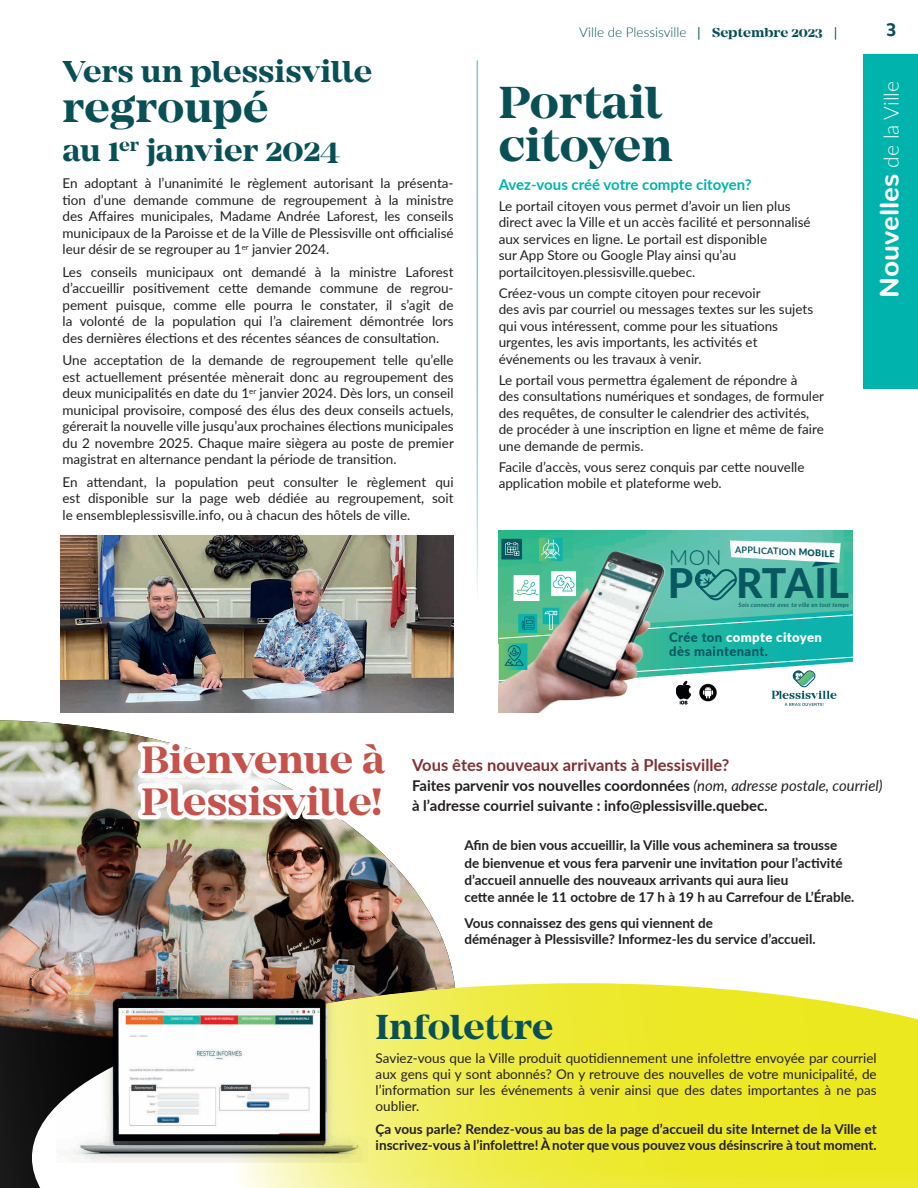
<style>
.page{position:relative;width:918px;height:1188px;background:#fff}
.page>*{position:absolute;margin:0;border:0;box-sizing:border-box;transform-origin:0 0}
.t1{font:700 46.5px/43.5px "Mirador";color:#095056}
.t2{font:700 42.9px "Mirador";letter-spacing:.01em;color:#095056}
.t3{font:800 40.65px "Lato";letter-spacing:.005em;color:#085861}
.t4{font:700 39.6px/41.2px "Mirador";color:#c5524b}
.t5{font:700 36px "Mirador";color:#095056}
.t6{font:700 31.35px "Mirador";color:#095056}
.t7{font:800 27px "Nunito";color:#fff}
.t8{font:300 21px "Lato";color:#085861}
.t9{font:800 18px "Nunito";color:#095056}
.t10{font:700 16.5px "Lato";color:#823035}
.t11{font:700 15px "Lato";letter-spacing:-.005em;color:#00b3ac}
.t12{font:700 14.85px/19.8px "Lato";color:#231f20}
.t13{font:13.5px/16.5px "Lato";color:#231f20;text-align:justify}
.t14{font:700 13.5px/17.2px "Lato";color:#231f20}
.t15{font:300 13.5px "Lato";color:#095056}
.t16{font:800 13.05px/14.1px "Lato";letter-spacing:.03em;color:#085861}
.t17{font:700 9.3px "Lato";color:#085861}
.t18{font:italic 500 6px "Lato";letter-spacing:.035em;color:#085861}
.s1{font-family:"Nunito";font-weight:400}
.s2{font-family:"Mirador";font-weight:700}
.s3{font-weight:900}
.s4{font-weight:900;color:#fff}
.s5{font-family:"Lato";font-weight:300;font-size:21px}
.s6{font-weight:400;font-style:italic}
</style>
<div class="page">
<svg style="left:0;top:1047px;width:46px;height:141px;background:#2d2d2e"></svg>
<img style="left:0;top:720px;width:455px;height:327px">
<svg style="left:133px;top:712px;width:265px;height:123px"></svg>
<img style="left:46px;top:983px;width:872px;height:205px">
<div style="left:863px;top:54px;width:55px;height:335px;background:#00b3ac"></div>
<img style="left:56px;top:992px;width:312px;height:171px">
<img style="left:61px;top:536px;width:393px;height:176px">
<img style="left:745px;top:530px;width:108px;height:80px">
<svg style="left:745px;top:540px;width:96px;height:61px"></svg>
<img style="left:499px;top:530px;width:246px;height:182px">
<svg style="left:539px;top:538px;width:24px;height:23px"></svg>
<div style="left:551px;top:571px;width:25px;height:25px;background:#fff"></div>
<svg style="left:553px;top:574px;width:21px;height:17px"></svg>
<div style="left:543px;top:608px;width:16px;height:16px;background:#0eb2ac"></div>
<div style="left:501px;top:539px;width:21px;height:20px;background:#085861"></div>
<div style="left:514px;top:575px;width:26px;height:26px;background:#fff"></div>
<svg style="left:514px;top:580px;width:25px;height:15px"></svg>
<svg style="left:505px;top:542px;width:14px;height:14px"></svg>
<img style="left:499px;top:610px;width:354px;height:96px">
<img style="left:672px;top:681px;width:23px;height:23px">
<img style="left:698px;top:682px;width:20px;height:20px">
<hr style="left:477px;top:60px;width:1px;height:667px;background:#1e99a8">
<h3 class="t6" style="left:63px;top:53px;width:311px">Vers un plessisville</h3>
<h2 class="t2" style="left:63px;top:82px;width:207px">regroupé</h2>
<h3 class="t6" style="left:63px;top:132px;width:279px">au 1<sup>er</sup> janvier 2024</h3>
<p class="t13" style="left:63px;top:175px;width:393px">En adoptant à l’unanimité le règlement autorisant la présenta&shy;tion d’une demande commune de regroupement à la ministre des Affaires municipales, Madame Andrée Laforest, les conseils municipaux de la Paroisse et de la Ville de Plessisville ont officialisé leur désir de se regrouper au 1<sup>er</sup> janvier 2024.</p>
<p class="t13" style="left:62px;top:263px;width:393px">Les conseils municipaux ont demandé à la ministre Laforest d’accueillir positivement cette demande commune de regrou&shy;pement puisque, comme elle pourra le constater, il s’agit de la volonté de la population qui l’a clairement démontrée lors des dernières élections et des récentes séances de consultation.</p>
<p class="t13" style="left:62px;top:352px;width:393px">Une acceptation de la demande de regroupement telle qu’elle est actuellement présentée mènerait donc au regroupement des deux municipalités en date du 1<sup>er</sup> janvier 2024. Dès lors, un conseil municipal provisoire, composé des élus des deux conseils actuels, gérerait la nouvelle ville jusqu’aux prochaines élections municipales du 2 novembre 2025. Chaque maire siègera au poste de premier magistrat en alternance pendant la période de transition.</p>
<p class="t13" style="left:63px;top:473px;width:393px">En attendant, la population peut consulter le règlement qui est disponible sur la page web dédiée au regroupement, soit le ensembleplessisville.info, ou à chacun des hôtels de ville.</p>
<p class="t15" style="left:579px;top:22px;width:259px">Ville de Plessisville <span class="s1">|</span> <span class="s2">Septembre 2023</span> <span class="s1">|</span></p>
<h3 class="t9" style="left:885px;top:13px;width:13px">3</h3>
<h1 class="t1" style="left:499px;top:81px;width:176px">Portail citoyen</h1>
<p class="t11" style="left:499px;top:173px;width:255px">Avez-vous créé votre compte citoyen?</p>
<p class="t13" style="left:499px;top:197px;width:314px;text-align:left">Le portail citoyen vous permet d’avoir un lien plus direct avec la Ville et un accès facilité et personnalisé aux services en ligne. Le portail est disponible<br>sur App Store ou Google Play ainsi qu’au portailcitoyen.plessisville.quebec.</p>
<p class="t13" style="left:499px;top:284px;width:316px;text-align:left">Créez-vous un compte citoyen pour recevoir<br>des avis par courriel ou messages textes sur les sujets qui vous intéressent, comme pour les situations urgentes, les avis importants, les activités et événements ou les travaux à venir.</p>
<p class="t13" style="left:499px;top:371px;width:327px;text-align:left">Le portail vous permettra également de répondre à<br>des consultations numériques et sondages, de formuler des requêtes, de consulter le calendrier des activités, de procéder à une inscription en ligne et même de faire une demande de permis.</p>
<p class="t13" style="left:499px;top:458px;width:307px">Facile d’accès, vous serez conquis par cette nouvelle application mobile et plateforme web.</p>
<h3 class="t8" style="left:669px;top:543px;width:54px">MON</h3>
<p class="t17" style="left:736px;top:542px;width:101px;rotate:3deg">APPLICATION <span class="s3">MOBILE</span></p>
<h3 class="t3" style="left:668px;top:553px;width:183px">P RTAIL</h3>
<p class="t18" style="left:738px;top:600px;width:112px">Sois connecté avec ta ville en tout temps</p>
<p class="t16" style="left:669px;top:630px;width:154px">Crée ton <span class="s4">compte citoyen </span>dès maintenant.</p>
<h3 class="t7" style="left:865px;top:298px;width:219px;rotate:-90deg">Nouvelles <span class="s5">de la Ville</span></h3>
<h3 class="t4" style="left:142px;top:740px;width:245px">Bienvenue à<br>Plessisville!</h3>
<p class="t10" style="left:412px;top:753px;width:319px">Vous êtes nouveaux arrivants à Plessisville?</p>
<p class="t12" style="left:412px;top:775px;width:472px">Faites parvenir vos nouvelles coordonnées <span class="s6">(nom, adresse postale, courriel) </span>à l’adresse courriel suivante : info@plessisville.quebec.</p>
<p class="t14" style="left:464px;top:836px;width:392px">Afin de bien vous accueillir, la Ville vous acheminera sa trousse de bienvenue et vous fera parvenir une invitation pour l’activité d’accueil annuelle des nouveaux arrivants qui aura lieu<br>cette année le 11 octobre de 17 h à 19 h au Carrefour de L’Érable.</p>
<p class="t14" style="left:464px;top:914px;width:353px;line-height:16.2px">Vous connaissez des gens qui viennent de<br>déménager à Plessisville? Informez-les du service d’accueil.</p>
<h3 class="t5" style="left:376px;top:1006px;width:179px">Infolettre</h3>
<p class="t13" style="left:376px;top:1049px;width:503px">Saviez-vous que la Ville produit quotidiennement une infolettre envoyée par courriel aux gens qui y sont abonnés? On y retrouve des nouvelles de votre municipalité, de l’information sur les événements à venir ainsi que des dates importantes à ne pas oublier.</p>
<p class="t14" style="left:376px;top:1120px;width:503px;line-height:16.2px">Ça vous parle? Rendez-vous au bas de la page d’accueil du site Internet de la Ville et inscrivez-vous à l’infolettre! À noter que vous pouvez vous désinscrire à tout moment.</p>
</div>
